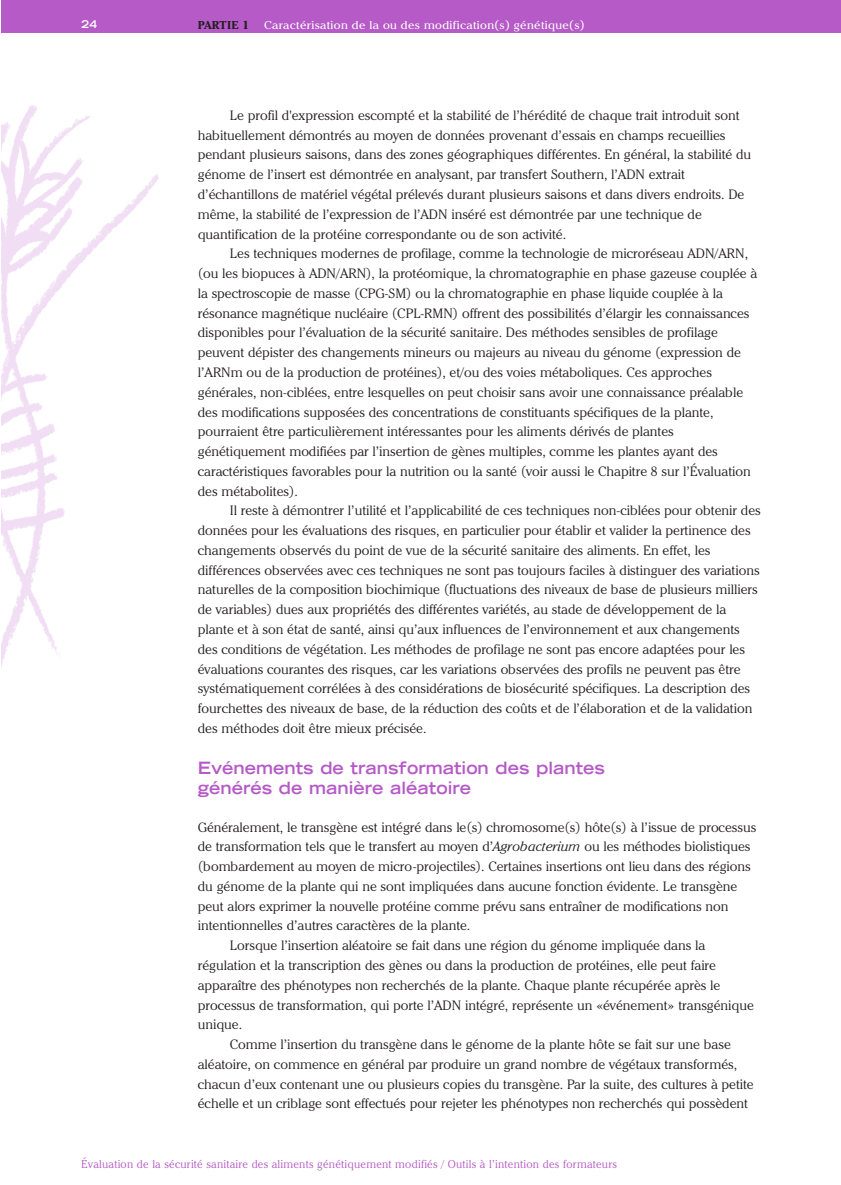
<style>
.page{position:relative;width:841px;height:1185px;background:#fff}
.page>*{position:absolute;margin:0;border:0;box-sizing:border-box;transform-origin:0 0}
.t1{font:700 expanded 16.95px/19.8px "Trade Gothic LH";color:#b55ac6}
.t2{font:300 13.35px/19.8px "Cheltenham IT Cby BT";color:#231f20;scale:1.04 1}
.t3{font:300 11.25px "Cheltenham IT Cby BT";letter-spacing:.025em;color:#b55ac6}
.t4{font:11.25px "Cheltenham IT Cby BT";letter-spacing:.025em;color:#fff;scale:1.04 1}
.t5{font:700 11.25px "Cheltenham IT Cby BT";letter-spacing:.03em;color:#231f20;scale:1.04 1}
.t6{font:700 expanded 10.65px "Trade Gothic LH";color:#fff}
.s1{font-style:italic}
</style>
<div class="page">
<div style="left:2px;top:0;width:838px;height:32px;background:#b55ac6"></div>
<img style="left:2px;top:105px;width:157px;height:558px">
<p class="t6" style="left:82px;top:20px;width:17px">24</p>
<p class="t5" style="left:198px;top:20px;width:51px">PARTIE 1</p>
<p class="t4" style="left:264px;top:21px;width:310px">Caractérisation de la ou des modification(s) génétique(s)</p>
<p class="t2" style="left:198px;top:106px;width:533px;text-indent:32px">Le profil d'expression escompté et la stabilité de l’hérédité de chaque trait introduit sont habituellement démontrés au moyen de données provenant d’essais en champs recueillies pendant plusieurs saisons, dans des zones géographiques différentes. En général, la stabilité du génome de l’insert est démontrée en analysant, par transfert Southern, l’ADN extrait d’échantillons de matériel végétal prélevés durant plusieurs saisons et dans divers endroits. De même, la stabilité de l’expression de l’ADN inséré est démontrée par une technique de quantification de la protéine correspondante ou de son activité.</p>
<p class="t2" style="left:198px;top:244px;width:539px;text-indent:32px">Les techniques modernes de profilage, comme la technologie de microréseau ADN/ARN, (ou les biopuces à ADN/ARN), la protéomique, la chromatographie en phase gazeuse couplée à la spectroscopie de masse (CPG-SM) ou la chromatographie en phase liquide couplée à la résonance magnétique nucléaire (CPL-RMN) offrent des possibilités d’élargir les connaissances disponibles pour l’évaluation de la sécurité sanitaire. Des méthodes sensibles de profilage peuvent dépister des changements mineurs ou majeurs au niveau du génome (expression de l’ARNm ou de la production de protéines), et/ou des voies métaboliques. Ces approches générales, non-ciblées, entre lesquelles on peut choisir sans avoir une connaissance préalable des modifications supposées des concentrations de constituants spécifiques de la plante, pourraient être particulièrement intéressantes pour les aliments dérivés de plantes génétiquement modifiées par l’insertion de gènes multiples, comme les plantes ayant des caractéristiques favorables pour la nutrition ou la santé (voir aussi le Chapitre 8 sur l’Évaluation des métabolites).</p>
<p class="t2" style="left:198px;top:501px;width:542px;text-indent:32px">Il reste à démontrer l’utilité et l’applicabilité de ces techniques non-ciblées pour obtenir des données pour les évaluations des risques, en particulier pour établir et valider la pertinence des changements observés du point de vue de la sécurité sanitaire des aliments. En effet, les différences observées avec ces techniques ne sont pas toujours faciles à distinguer des variations naturelles de la composition biochimique (fluctuations des niveaux de base de plusieurs milliers de variables) dues aux propriétés des différentes variétés, au stade de développement de la plante et à son état de santé, ainsi qu’aux influences de l’environnement et aux changements des conditions de végétation. Les méthodes de profilage ne sont pas encore adaptées pour les évaluations courantes des risques, car les variations observées des profils ne peuvent pas être systématiquement corrélées à des considérations de biosécurité spécifiques. La description des fourchettes des niveaux de base, de la réduction des coûts et de l’élaboration et de la validation des méthodes doit être mieux précisée.</p>
<p class="t1" style="left:198px;top:759px;width:408px">Evénements de transformation des plantes générés de manière aléatoire</p>
<p class="t2" style="left:198px;top:817px;width:538px">Généralement, le transgène est intégré dans le(s) chromosome(s) hôte(s) à l’issue de processus</p>
<p class="t2" style="left:198px;top:837px;width:532px">de transformation tels que le transfert au moyen d’<span class="s1">Agrobacterium</span> ou les méthodes biolistiques</p>
<p class="t2" style="left:198px;top:857px;width:533px">(bombardement au moyen de micro-projectiles). Certaines insertions ont lieu dans des régions</p>
<p class="t2" style="left:198px;top:876px;width:520px">du génome de la plante qui ne sont impliquées dans aucune fonction évidente. Le transgène</p>
<p class="t2" style="left:198px;top:896px;width:511px">peut alors exprimer la nouvelle protéine comme prévu sans entraîner de modifications non</p>
<p class="t2" style="left:198px;top:916px;width:263px">intentionnelles d’autres caractères de la plante.</p>
<p class="t2" style="left:230px;top:936px;width:458px">Lorsque l’insertion aléatoire se fait dans une région du génome impliquée dans la</p>
<p class="t2" style="left:198px;top:955px;width:499px">régulation et la transcription des gènes ou dans la production de protéines, elle peut faire</p>
<p class="t2" style="left:198px;top:975px;width:503px">apparaître des phénotypes non recherchés de la plante. Chaque plante récupérée après le</p>
<p class="t2" style="left:198px;top:995px;width:536px">processus de transformation, qui porte l’ADN intégré, représente un «événement» transgénique</p>
<p class="t2" style="left:198px;top:1015px;width:44px">unique.</p>
<p class="t2" style="left:230px;top:1035px;width:483px">Comme l’insertion du transgène dans le génome de la plante hôte se fait sur une base</p>
<p class="t2" style="left:198px;top:1054px;width:520px">aléatoire, on commence en général par produire un grand nombre de végétaux transformés,</p>
<p class="t2" style="left:198px;top:1074px;width:536px">chacun d’eux contenant une ou plusieurs copies du transgène. Par la suite, des cultures à petite</p>
<p class="t2" style="left:198px;top:1094px;width:530px">échelle et un criblage sont effectués pour rejeter les phénotypes non recherchés qui possèdent</p>
<p class="t3" style="left:82px;top:1159px;width:537px">Évaluation de la sécurité sanitaire des aliments génétiquement modifiés / Outils à l’intention des formateurs</p>
</div>
